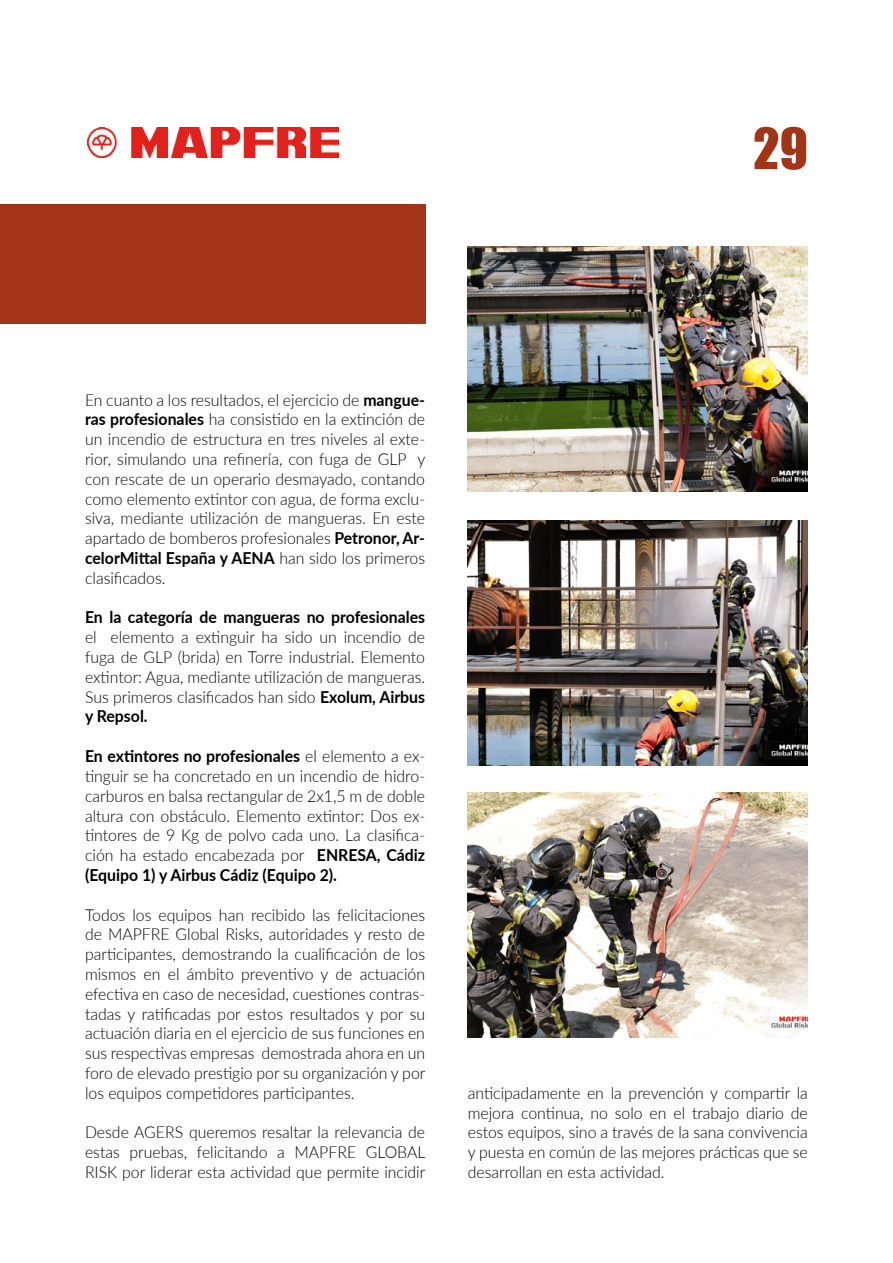
<style>
.page{position:relative;width:893px;height:1263px;background:#fff}
.page>*{position:absolute;margin:0;border:0;box-sizing:border-box;transform-origin:0 0}
.t1{font:52.5px "Impact";color:#a43416}
.t2{font:300 16.5px/19.8px "Lato";color:#000;text-align:justify;scale:.96 1}
.t3{font:700 16.5px "Lato";color:#000;scale:.96 1}
.s1{font-weight:700}
</style>
<div class="page">
<div style="left:0;top:204px;width:425px;height:120px;background:#a43416"></div>
<img style="left:468px;top:246px;width:340px;height:246px">
<img style="left:468px;top:520px;width:340px;height:246px">
<img style="left:468px;top:792px;width:340px;height:245px">
<img style="left:87px;top:128px;width:252px;height:29px">
<h1 class="t1" style="left:753px;top:124px;width:56px">29</h1>
<p class="t2" style="left:85px;top:389px;width:356px">En cuanto a los resultados, el ejercicio de <span class="s1">mangue&shy;ras profesionales</span> ha consistido en la extinción de un incendio de estructura en tres niveles al exte&shy;rior, simulando una refinería, con fuga de GLP y con rescate de un operario desmayado, contando como elemento extintor con agua, de forma exclu&shy;siva, mediante utilización de mangueras. En este apartado de bomberos profesionales <span class="s1">Petronor, Ar&shy;celorMittal España y AENA</span> han sido los primeros clasificados.</p>
<p class="t3" style="left:85px;top:605px;width:356px">En la categoría de mangueras no profesionales</p>
<p class="t2" style="left:85px;top:627px;width:356px">el elemento a extinguir ha sido un incendio de fuga de GLP (brida) en Torre industrial. Elemento extintor: Agua, mediante utilización de mangueras.<br>Sus primeros clasificados han sido <span class="s1">Exolum, Airbus y Repsol.</span></p>
<p class="t2" style="left:85px;top:746px;width:356px"><span class="s1">En extintores no profesionales</span> el elemento a ex&shy;tinguir se ha concretado en un incendio de hidro&shy;carburos en balsa rectangular de 2x1,5 m de doble altura con obstáculo. Elemento extintor: Dos ex&shy;tintores de 9 Kg de polvo cada uno. La clasifica&shy;ción ha estado encabezada por <span class="s1">ENRESA, Cádiz (Equipo 1) y Airbus Cádiz (Equipo 2).</span></p>
<p class="t2" style="left:85px;top:904px;width:356px">Todos los equipos han recibido las felicitaciones de MAPFRE Global Risks, autoridades y resto de participantes, demostrando la cualificación de los mismos en el ámbito preventivo y de actuación efectiva en caso de necesidad, cuestiones contras&shy;tadas y ratificadas por estos resultados y por su actuación diaria en el ejercicio de sus funciones en sus respectivas empresas demostrada ahora en un foro de elevado prestigio por su organización y por los equipos competidores participantes.</p>
<p class="t2" style="left:85px;top:1122px;width:356px">Desde AGERS queremos resaltar la relevancia de estas pruebas, felicitando a MAPFRE GLOBAL RISK por liderar esta actividad que permite incidir</p>
<p class="t2" style="left:468px;top:1082px;width:356px">anticipadamente en la prevención y compartir la mejora continua, no solo en el trabajo diario de estos equipos, sino a través de la sana convivencia y puesta en común de las mejores prácticas que se desarrollan en esta actividad.</p>
</div>
